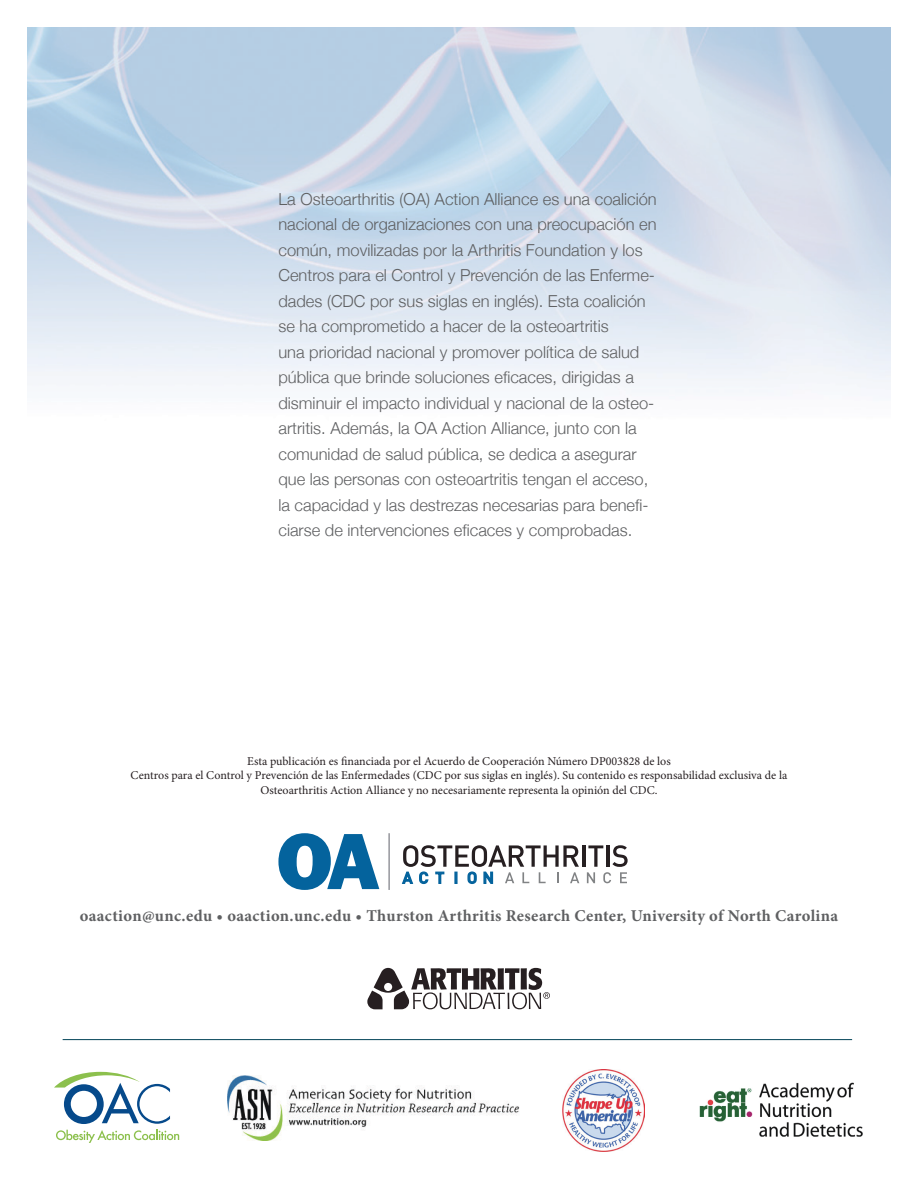
<style>
.page{position:relative;width:918px;height:1188px;background:#fff}
.page>*{position:absolute;margin:0;border:0;box-sizing:border-box;transform-origin:0 0}
.t1{font:300 16.5px/25.5px "Helvetica Neue";color:#5f6062}
.t2{font:700 16.5px "Minion Pro";letter-spacing:.02em;color:#5f6062}
.t3{font:12px/14.4px "Minion Pro";color:#261f21;text-align:center}
</style>
<div class="page">
<img style="left:27px;top:27px;width:864px;height:365px">
<hr style="left:582px;top:845px;width:3px;height:22px;background:#261f21">
<svg style="left:401px;top:845px;width:178px;height:40px"></svg>
<svg style="left:587px;top:845px;width:41px;height:38px"></svg>
<svg style="left:278px;top:833px;width:101px;height:57px"></svg>
<hr style="left:388px;top:833px;width:2px;height:57px;background:#85868c">
<svg style="left:367px;top:968px;width:183px;height:41px"></svg>
<img style="left:563px;top:1070px;width:82px;height:82px">
<img style="left:699px;top:1082px;width:164px;height:55px">
<svg style="left:56px;top:1130px;width:123px;height:13px"></svg>
<svg style="left:54px;top:1072px;width:116px;height:52px"></svg>
<img style="left:228px;top:1076px;width:291px;height:64px">
<hr style="left:63px;top:1039px;width:789px;height:1px;background:#004257">
<p class="t1" style="left:278px;top:185px;width:380px">La Osteoarthritis (OA) Action Alliance es una coalición nacional de organizaciones con una preocupación en común, movilizadas por la Arthritis Foundation y los Centros para el Control y Prevención de las Enferme&shy;dades (CDC por sus siglas en inglés). Esta coalición se ha comprometido a hacer de la osteoartritis<br>una prioridad nacional y promover política de salud pública que brinde soluciones eficaces, dirigidas a disminuir el impacto individual y nacional de la osteo&shy;artritis. Además, la OA Action Alliance, junto con la comunidad de salud pública, se dedica a asegurar que las personas con osteoartritis tengan el acceso, la capacidad y las destrezas necesarias para benefi&shy;ciarse de intervenciones eficaces y comprobadas.</p>
<p class="t3" style="left:131px;top:754px;width:658px">Esta publicación es financiada por el Acuerdo de Cooperación Número DP003828 de los<br>Centros para el Control y Prevención de las Enfermedades (CDC por sus siglas en inglés). Su contenido es responsabilidad exclusiva de la<br>Osteoarthritis Action Alliance y no necesariamente representa la opinión del CDC.</p>
<p class="t2" style="left:80px;top:904px;width:760px">oaaction@unc.edu • oaaction.unc.edu • Thurston Arthritis Research Center, University of North Carolina</p>
</div>
